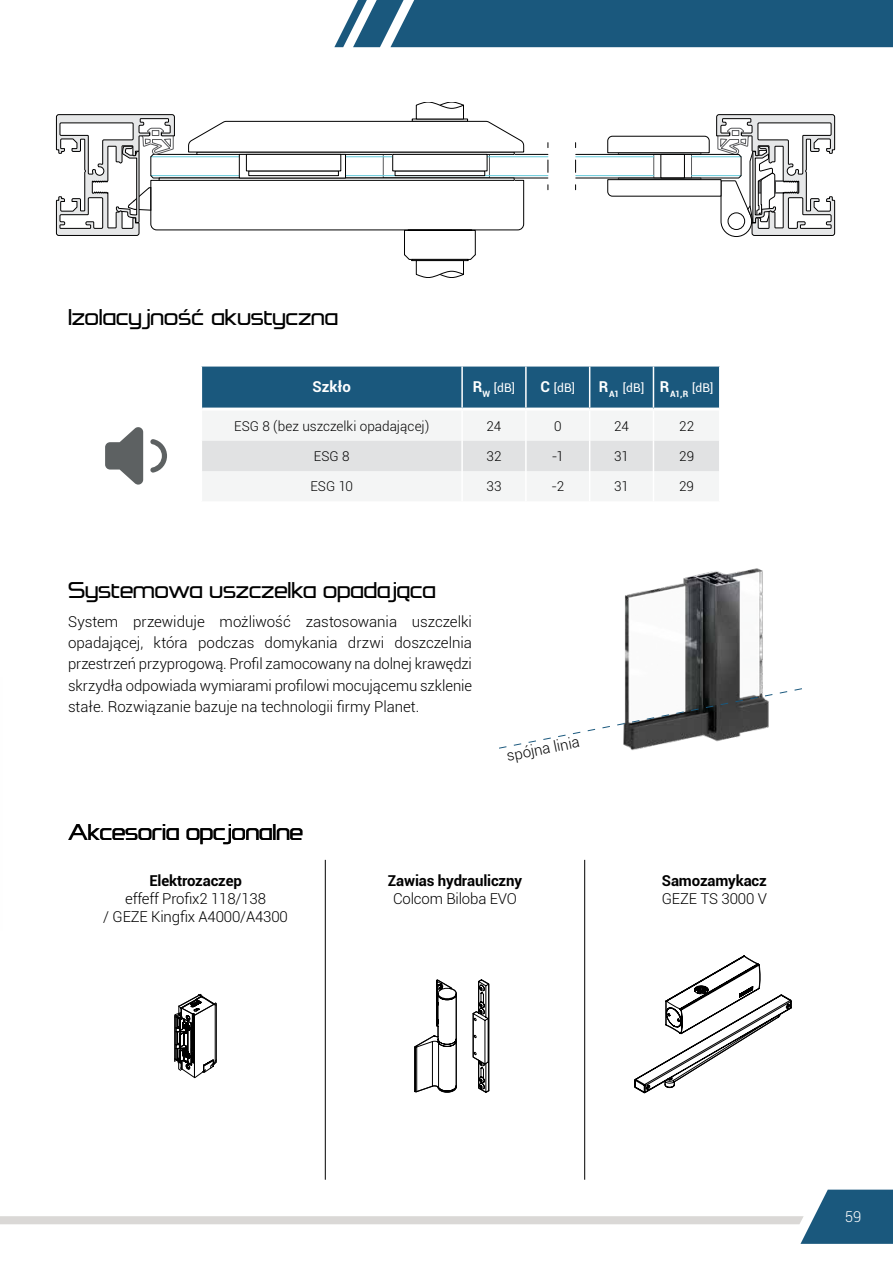
<style>
.page{position:relative;width:893px;height:1263px;background:#fff}
.page>*{position:absolute;margin:0;border:0;box-sizing:border-box;transform-origin:0 0}
.Paragraph_Style_1{font:27px "Formation Sans Regular PL";letter-spacing:-.005em;color:#000}
.Paragraph_Style_1-2{font:300 15px/21px "Roboto";letter-spacing:-.01em;color:#000;text-align:justify}
.t1{font:700 15px "Roboto";letter-spacing:-.01em;color:#000}
.Paragraph_Style_1-3{font:700 15px "Roboto";letter-spacing:.01em;color:#fff}
.t2{font:300 15px "Roboto";color:#fff}
.Paragraph_Style_1-4{font:300 13.5px "Roboto";letter-spacing:.005em;color:#000}
.table_text{font:300 13.5px "Roboto";color:#000}
.Paragraph_Style_1-5{font:12px "Roboto";color:#fff}
.Paragraph_Style_1-6{font:700 8.7px "Roboto";color:#fff}
.s1{font-weight:700;font-size:15px}
</style>
<div class="page">
<img style="left:625px;top:568px;width:138px;height:183px">
<hr style="left:325px;top:860px;width:1px;height:320px;background:#000">
<hr style="left:584px;top:860px;width:1px;height:320px;background:#000">
<svg style="left:499px;top:688px;width:303px;height:61px"></svg>
<div style="left:202px;top:367px;width:517px;height:41px;background:#1a587d"></div>
<div style="left:202px;top:411px;width:517px;height:90px;background:#f4f5f5"></div>
<div style="left:202px;top:441px;width:517px;height:30px;background:#e1e2e3"></div>
<hr style="left:461px;top:411px;width:2px;height:30px;background:#fff">
<hr style="left:461px;top:441px;width:2px;height:30px;background:#fff">
<hr style="left:461px;top:471px;width:2px;height:30px;background:#fff">
<hr style="left:525px;top:411px;width:2px;height:30px;background:#fff">
<hr style="left:525px;top:441px;width:2px;height:30px;background:#fff">
<hr style="left:525px;top:471px;width:2px;height:30px;background:#fff">
<hr style="left:589px;top:411px;width:1px;height:30px;background:#fff">
<hr style="left:653px;top:411px;width:1px;height:30px;background:#fff">
<hr style="left:589px;top:441px;width:1px;height:30px;background:#fff">
<hr style="left:653px;top:441px;width:1px;height:30px;background:#fff">
<hr style="left:589px;top:471px;width:1px;height:30px;background:#fff">
<hr style="left:653px;top:471px;width:1px;height:30px;background:#fff">
<hr style="left:461px;top:367px;width:2px;height:41px;background:#fff">
<hr style="left:525px;top:367px;width:2px;height:41px;background:#fff">
<hr style="left:589px;top:367px;width:1px;height:41px;background:#fff">
<hr style="left:653px;top:367px;width:1px;height:41px;background:#fff">
<svg style="left:105px;top:427px;width:38px;height:58px"></svg>
<svg style="left:150px;top:439px;width:17px;height:34px"></svg>
<svg style="left:575px;top:114px;width:260px;height:123px"></svg>
<svg style="left:56px;top:102px;width:493px;height:176px"></svg>
<svg style="left:414px;top:979px;width:76px;height:114px"></svg>
<svg style="left:634px;top:955px;width:158px;height:139px"></svg>
<svg style="left:174px;top:993px;width:43px;height:85px"></svg>
<div style="left:334px;top:0;width:559px;height:47px;background:#1a587d"></div>
<svg style="left:0;top:1189px;width:893px;height:55px"></svg>
<p class="Paragraph_Style_1" style="left:68px;top:299px;width:272px">Izolacyjność akustyczna</p>
<p class="Paragraph_Style_1-3" style="left:312px;top:376px;width:40px">Szkło</p>
<p class="Paragraph_Style_1-5" style="left:473px;top:379px;width:44px"><span class="s1">R</span><sub>W</sub> [dB]</p>
<p class="Paragraph_Style_1-5" style="left:540px;top:379px;width:36px"><span class="s1">C</span> [dB]</p>
<p class="Paragraph_Style_1-5" style="left:599px;top:379px;width:47px"><span class="s1">R</span><sub>A1</sub> [dB]</p>
<p class="Paragraph_Style_1-6" style="left:660px;top:388px;width:55px"><sup>R</sup>A1,R <sup>[dB]</sup></p>
<p class="Paragraph_Style_1-4" style="left:234px;top:417px;width:197px">ESG 8 (bez uszczelki opadającej)</p>
<p class="Paragraph_Style_1-4" style="left:487px;top:417px;width:16px">24</p>
<p class="Paragraph_Style_1-4" style="left:554px;top:417px;width:9px">0</p>
<p class="Paragraph_Style_1-4" style="left:614px;top:417px;width:16px">24</p>
<p class="Paragraph_Style_1-4" style="left:679px;top:417px;width:17px">22</p>
<p class="Paragraph_Style_1-4" style="left:314px;top:447px;width:37px">ESG 8</p>
<p class="Paragraph_Style_1-4" style="left:486px;top:447px;width:17px">32</p>
<p class="Paragraph_Style_1-4" style="left:552px;top:447px;width:14px">-1</p>
<p class="Paragraph_Style_1-4" style="left:614px;top:447px;width:16px">31</p>
<p class="Paragraph_Style_1-4" style="left:679px;top:447px;width:17px">29</p>
<p class="Paragraph_Style_1-4" style="left:310px;top:477px;width:44px">ESG 10</p>
<p class="Paragraph_Style_1-4" style="left:486px;top:477px;width:17px">33</p>
<p class="Paragraph_Style_1-4" style="left:551px;top:477px;width:14px">-2</p>
<p class="table_text" style="left:614px;top:477px;width:16px">31</p>
<p class="table_text" style="left:679px;top:477px;width:16px">29</p>
<p class="Paragraph_Style_1" style="left:68px;top:572px;width:369px">Systemowa uszczelka opadająca</p>
<p class="Paragraph_Style_1-2" style="left:68px;top:611px;width:405px">System przewiduje możliwość zastosowania uszczelki opadającej, która podczas domykania drzwi doszczelnia przestrzeń przyprogową. Profil zamocowany na dolnej krawędzi skrzydła odpowiada wymiarami profilowi mocującemu szklenie stałe. Rozwiązanie bazuje na technologii firmy Planet.</p>
<p class="Paragraph_Style_1" style="left:68px;top:814px;width:237px">Akcesoria opcjonalne</p>
<p class="Paragraph_Style_1-2" style="left:505px;top:745px;width:75px;rotate:-11deg">spójna linia</p>
<p class="t1" style="left:149px;top:870px;width:94px">Elektrozaczep</p>
<p class="Paragraph_Style_1-2" style="left:125px;top:888px;width:142px">effeff Profix2 118/138</p>
<p class="Paragraph_Style_1-2" style="left:103px;top:906px;width:186px">/ GEZE Kingfix A4000/A4300</p>
<p class="t1" style="left:388px;top:870px;width:136px">Zawias hydrauliczny</p>
<p class="Paragraph_Style_1-2" style="left:393px;top:888px;width:125px">Colcom Biloba EVO</p>
<p class="t1" style="left:662px;top:870px;width:106px">Samozamykacz</p>
<p class="Paragraph_Style_1-2" style="left:662px;top:888px;width:107px">GEZE TS 3000 V</p>
<p class="t2" style="left:845px;top:1206px;width:18px">59</p>
</div>
